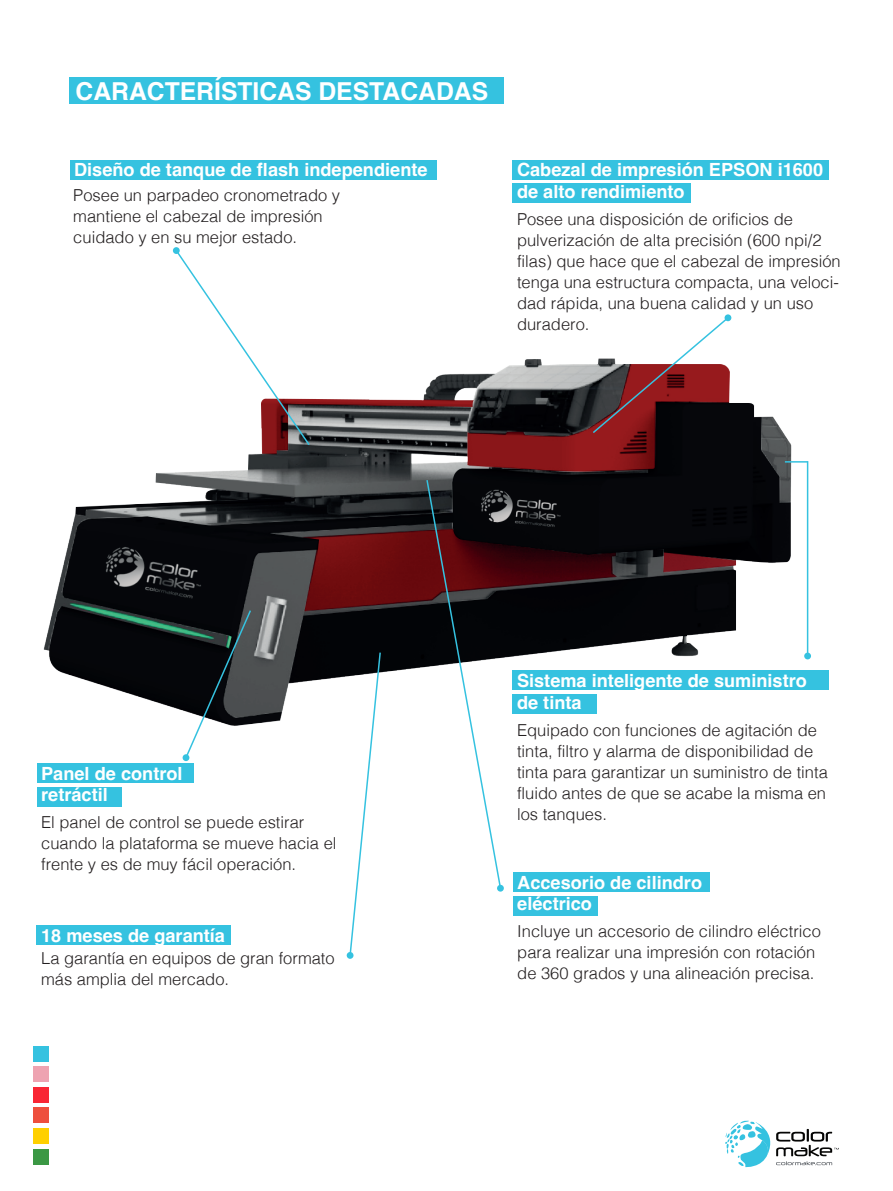
<style>
.page{position:relative;width:893px;height:1191px;background:#fff}
.page>*{position:absolute;margin:0;border:0;box-sizing:border-box;transform-origin:0 0}
.t1{font:700 24.75px "Helvetica";color:#fff}
.t2{font:700 18.15px/21.8px "Helvetica";color:#fff}
.t3{font:300 16.5px/21px "Helvetica";color:#231f20}
</style>
<div class="page">
<svg style="left:725px;top:1120px;width:114px;height:48px"></svg>
<div style="left:33px;top:1045px;width:16px;height:16px;background:#35c2e0"></div>
<div style="left:33px;top:1066px;width:16px;height:16px;background:#eea3b1"></div>
<div style="left:33px;top:1086px;width:16px;height:16px;background:#f92634"></div>
<div style="left:33px;top:1107px;width:16px;height:16px;background:#ee4f3d"></div>
<div style="left:33px;top:1128px;width:16px;height:16px;background:#ffd000"></div>
<div style="left:33px;top:1148px;width:16px;height:16px;background:#3b9844"></div>
<img style="left:37px;top:247px;width:774px;height:542px">
<div style="left:70px;top:78px;width:434px;height:26px;background:#35c2e0"></div>
<div style="left:70px;top:160px;width:366px;height:19px;background:#35c2e0"></div>
<div style="left:513px;top:160px;width:316px;height:19px;background:#35c2e0"></div>
<div style="left:513px;top:183px;width:178px;height:20px;background:#35c2e0"></div>
<div style="left:513px;top:670px;width:316px;height:20px;background:#35c2e0"></div>
<div style="left:513px;top:694px;width:84px;height:20px;background:#35c2e0"></div>
<div style="left:513px;top:872px;width:197px;height:19px;background:#35c2e0"></div>
<div style="left:513px;top:895px;width:84px;height:20px;background:#35c2e0"></div>
<div style="left:37px;top:763px;width:157px;height:19px;background:#35c2e0"></div>
<div style="left:37px;top:786px;width:84px;height:20px;background:#35c2e0"></div>
<div style="left:37px;top:925px;width:194px;height:20px;background:#35c2e0"></div>
<svg style="left:174px;top:248px;width:137px;height:199px"></svg>
<svg style="left:591px;top:317px;width:138px;height:118px"></svg>
<svg style="left:425px;top:478px;width:77px;height:406px"></svg>
<svg style="left:184px;top:608px;width:68px;height:152px"></svg>
<hr style="left:807px;top:461px;width:1px;height:195px;background:#35c2e0">
<svg style="left:785px;top:461px;width:22px;height:1px"></svg>
<div style="left:173px;top:247px;width:7px;height:7px;background:#35c2e0;border-radius:50%"></div>
<div style="left:725px;top:314px;width:6px;height:7px;background:#35c2e0;border-radius:50%"></div>
<div style="left:804px;top:652px;width:7px;height:7px;background:#35c2e0;border-radius:50%"></div>
<div style="left:497px;top:884px;width:7px;height:8px;background:#35c2e0;border-radius:3px"></div>
<svg style="left:348px;top:651px;width:34px;height:300px"></svg>
<svg style="left:347px;top:951px;width:7px;height:8px"></svg>
<div style="left:183px;top:754px;width:6px;height:7px;background:#35c2e0;border-radius:50%"></div>
<h1 class="t1" style="left:76px;top:76px;width:414px">CARACTERÍSTICAS DESTACADAS</h1>
<p class="t2" style="left:74px;top:161px;width:355px">Diseño de tanque de flash independiente</p>
<p class="t2" style="left:517px;top:161px;width:308px">Cabezal de impresión EPSON i1600</p>
<p class="t3" style="left:73px;top:183px;width:268px">Posee un parpadeo cronometrado y</p>
<p class="t2" style="left:517px;top:183px;width:169px">de alto rendimiento</p>
<p class="t3" style="left:73px;top:204px;width:251px">mantiene el cabezal de impresión cuidado y en su mejor estado.</p>
<p class="t3" style="left:517px;top:207px;width:325px">Posee una disposición de orificios de pulverización de alta precisión (600 npi/2 filas) que hace que el cabezal de impresión tenga una estructura compacta, una veloci&shy;dad rápida, una buena calidad y un uso duradero.</p>
<p class="t2" style="left:41px;top:764px;width:143px">Panel de control retráctil</p>
<p class="t3" style="left:41px;top:810px;width:297px">El panel de control se puede estirar cuando la plataforma se mueve hacia el frente y es de muy fácil operación.</p>
<p class="t2" style="left:41px;top:926px;width:185px">18 meses de garantía</p>
<p class="t3" style="left:41px;top:946px;width:295px">La garantía en equipos de gran formato más amplia del mercado.</p>
<p class="t2" style="left:517px;top:672px;width:291px">Sistema inteligente de suministro de tinta</p>
<p class="t3" style="left:517px;top:718px;width:312px">Equipado con funciones de agitación de tinta, filtro y alarma de disponibilidad de tinta para garantizar un suministro de tinta fluido antes de que se acabe la misma en los tanques.</p>
<p class="t2" style="left:517px;top:873px;width:186px">Accesorio de cilindro eléctrico</p>
<p class="t3" style="left:517px;top:919px;width:305px">Incluye un accesorio de cilindro eléctrico para realizar una impresión con rotación de 360 grados y una alineación precisa.</p>
</div>
